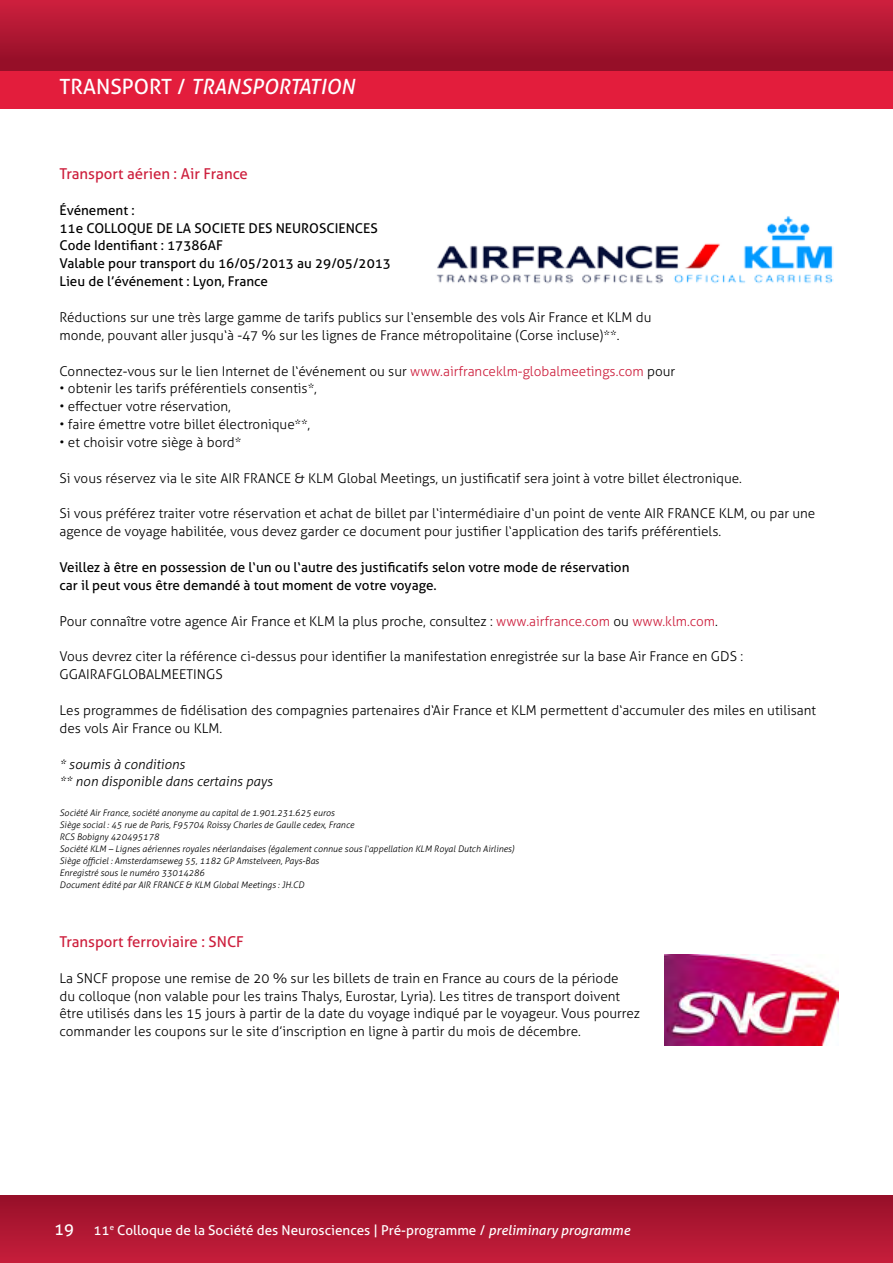
<style>
.page{position:relative;width:893px;height:1263px;background:#fff}
.page>*{position:absolute;margin:0;border:0;box-sizing:border-box;transform-origin:0 0}
.t1{font:italic 21px "Aller";color:#fff}
.t2{font:15px "Aller";color:#cd1f3d}
.t3{font:300 13.5px/17.9px "Aller";color:#000}
.t4{font:13.5px/17.9px "Aller";color:#000}
.t5{font:13.5px "Aller";color:#fff}
.t6{font:italic 300 13.5px/17.9px "Aller";color:#000}
.t7{font:italic 300 9px/12px "Aller";color:#000}
.s1{font-style:normal}
.s2{color:#cd1f3d}
.s3{font-size:16.5px}
.s4{font-style:italic}
</style>
<div class="page">
<svg style="left:0;top:0;width:893px;height:71px;background:#ad1631"></svg>
<div style="left:0;top:71px;width:893px;height:38px;background:#e31d3c"></div>
<div style="left:0;top:1195px;width:893px;height:68px;background:linear-gradient(to bottom,#960f29,#c61e3b)"></div>
<img style="left:436px;top:216px;width:397px;height:68px">
<img style="left:664px;top:954px;width:175px;height:92px">
<h1 class="t1" style="left:60px;top:74px;width:297px"><span class="s1">TRANSPORT /</span> TRANSPORTATION</h1>
<p class="t2" style="left:60px;top:165px;width:190px">Transport aérien : Air France</p>
<p class="t4" style="left:60px;top:201px;width:333px">Événement :<br>11e COLLOQUE DE LA SOCIETE DES NEUROSCIENCES Code Identifiant : 17386AF<br>Valable pour transport du 16/05/2013 au 29/05/2013<br>Lieu de l’événement : Lyon, France</p>
<p class="t3" style="left:60px;top:308px;width:594px">Réductions sur une très large gamme de tarifs publics sur l‘ensemble des vols Air France et KLM du monde, pouvant aller jusqu‘à -47 % sur les lignes de France métropolitaine (Corse incluse)**.</p>
<p class="t3" style="left:60px;top:362px;width:617px">Connectez-vous sur le lien Internet de l‘événement ou sur <span class="s2">www.airfranceklm-globalmeetings.com</span> pour</p>
<p class="t3" style="left:60px;top:380px;width:259px">• obtenir les tarifs préférentiels consentis*,</p>
<p class="t3" style="left:60px;top:397px;width:173px">• effectuer votre réservation,</p>
<p class="t3" style="left:60px;top:415px;width:252px">• faire émettre votre billet électronique**,</p>
<p class="t3" style="left:60px;top:433px;width:183px">• et choisir votre siège à bord*</p>
<p class="t3" style="left:60px;top:469px;width:684px">Si vous réservez via le site AIR FRANCE &amp; KLM Global Meetings, un justificatif sera joint à votre billet électronique.</p>
<p class="t3" style="left:60px;top:505px;width:757px">Si vous préférez traiter votre réservation et achat de billet par l‘intermédiaire d‘un point de vente AIR FRANCE KLM, ou par une agence de voyage habilitée, vous devez garder ce document pour justifier l‘application des tarifs préférentiels.</p>
<p class="t4" style="left:60px;top:558px;width:571px">Veillez à être en possession de l‘un ou l‘autre des justificatifs selon votre mode de réservation car il peut vous être demandé à tout moment de votre voyage.</p>
<p class="t3" style="left:60px;top:612px;width:660px">Pour connaître votre agence Air France et KLM la plus proche, consultez : <span class="s2">www.airfrance.com</span> ou <span class="s2">www.klm.com</span>.</p>
<p class="t3" style="left:60px;top:648px;width:685px">Vous devrez citer la référence ci-dessus pour identifier la manifestation enregistrée sur la base Air France en GDS :<br>GGAIRAFGLOBALMEETINGS</p>
<p class="t3" style="left:60px;top:701px;width:758px">Les programmes de fidélisation des compagnies partenaires d‘Air France et KLM permettent d‘accumuler des miles en utilisant des vols Air France ou KLM.</p>
<p class="t6" style="left:60px;top:755px;width:215px">* soumis à conditions<br>** non disponible dans certains pays</p>
<p class="t7" style="left:60px;top:807px;width:456px">Société Air France, société anonyme au capital de 1.901.231.625 euros<br>Siège social : 45 rue de Paris, F95704 Roissy Charles de Gaulle cedex, France<br>RCS Bobigny 420495178<br>Société KLM – Lignes aériennes royales néerlandaises (également connue sous l‘appellation KLM Royal Dutch Airlines)<br>Siège officiel : Amsterdamseweg 55, 1182 GP Amstelveen, Pays-Bas<br>Enregistré sous le numéro 33014286<br>Document édité par AIR FRANCE &amp; KLM Global Meetings : JH.CD</p>
<p class="t2" style="left:60px;top:932px;width:186px">Transport ferroviaire : SNCF</p>
<p class="t3" style="left:60px;top:969px;width:582px">La SNCF propose une remise de 20 % sur les billets de train en France au cours de la période<br>du colloque (non valable pour les trains Thalys, Eurostar, Lyria). Les titres de transport doivent être utilisés dans les 15 jours à partir de la date du voyage indiqué par le voyageur. Vous pourrez commander les coupons sur le site d’inscription en ligne à partir du mois de décembre.</p>
<p class="t5" style="left:54px;top:1222px;width:577px"><span class="s3">19</span> 11<sup>e</sup> Colloque de la Société des Neurosciences | Pré-programme / <span class="s4">preliminary programme</span></p>
</div>
